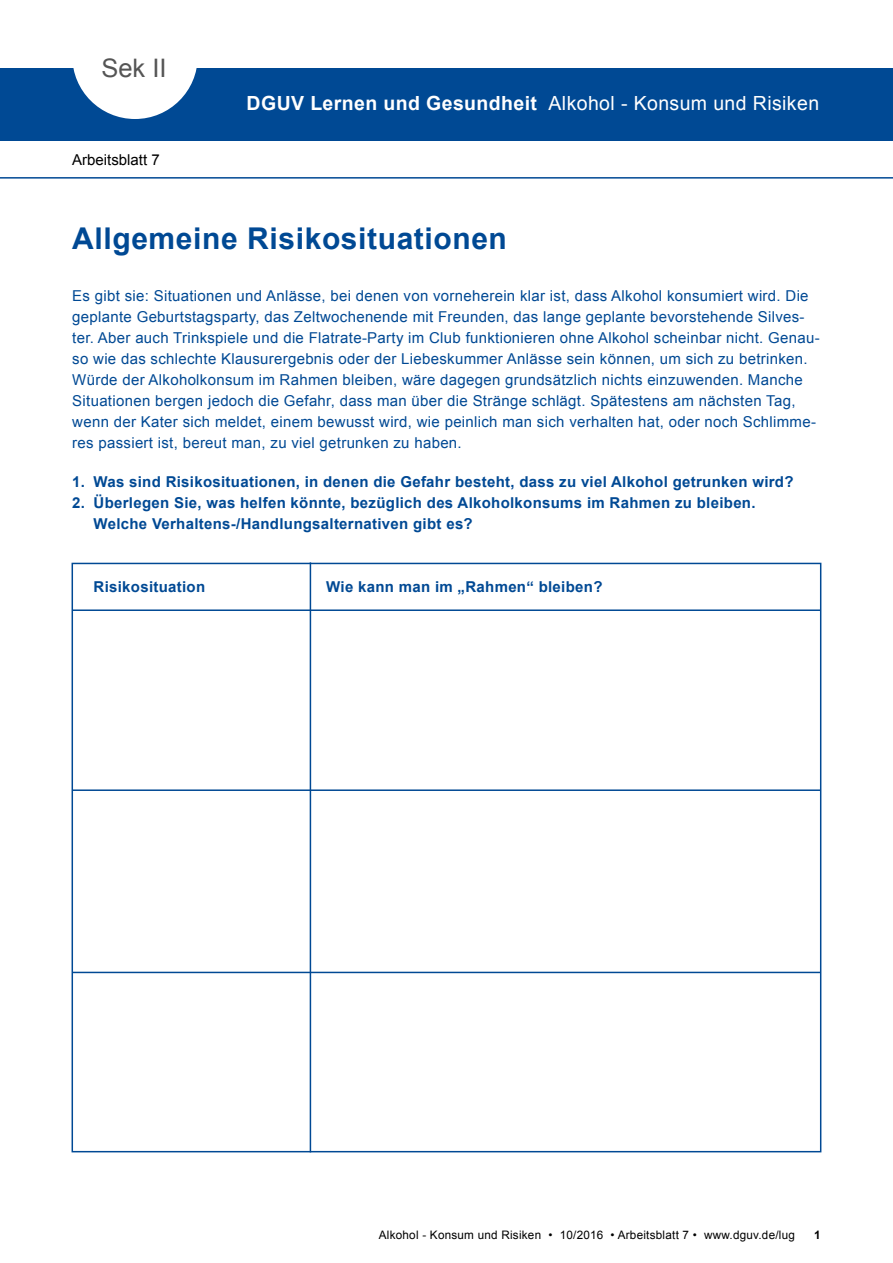
<style>
.page{position:relative;width:893px;height:1263px;background:#fff}
.page>*{position:absolute;margin:0;border:0;box-sizing:border-box;transform-origin:0 0}
.t1{font:700 30px "Arial";letter-spacing:.02em;color:#004994}
.t2{font:25.5px "Arial";color:#555}
.t3{font:19.5px "Arial";letter-spacing:.02em;color:#fff}
.t4{font:700 19.5px "Arial";letter-spacing:.02em;color:#fff}
.t5{font:15px/21px "Arial";letter-spacing:.02em;color:#004994}
.t6{font:700 15px/21px "Arial";letter-spacing:.02em;color:#004994}
.t7{font:15px "Arial";color:#000}
.t8{font:11.7px "Arial";letter-spacing:.02em;color:#000}
.t9{font:700 11.7px "Arial";color:#000}
</style>
<div class="page">
<div style="left:0;top:68px;width:893px;height:72px;background:#004994"></div>
<svg style="left:73px;top:68px;width:124px;height:51px"></svg>
<hr style="left:0;top:177px;width:893px;height:2px;background:#004994">
<hr style="left:72px;top:609px;width:749px;height:2px;background:#004994">
<hr style="left:72px;top:789px;width:749px;height:2px;background:#004994">
<hr style="left:72px;top:972px;width:749px;height:1px;background:#004994">
<hr style="left:310px;top:562px;width:1px;height:590px;background:#004994">
<h2 class="t2" style="left:101px;top:51px;width:67px">Sek II</h2>
<p class="t7" style="left:72px;top:149px;width:89px">Arbeitsblatt 7</p>
<h3 class="t4" style="left:247px;top:90px;width:292px">DGUV Lernen und Gesundheit</h3>
<h3 class="t3" style="left:549px;top:90px;width:272px">Alkohol - Konsum und Risiken</h3>
<h1 class="t1" style="left:72px;top:218px;width:436px">Allgemeine Risikosituationen</h1>
<p class="t5" style="left:72px;top:286px;width:749px">Es gibt sie: Situationen und Anlässe, bei denen von vorneherein klar ist, dass Alkohol konsumiert wird. Die geplante Geburtstagsparty, das Zeltwochenende mit Freunden, das lange geplante bevorstehende Silves&shy;ter. Aber auch Trinkspiele und die Flatrate-Party im Club funktionieren ohne Alkohol scheinbar nicht. Genau&shy;so wie das schlechte Klausurergebnis oder der Liebeskummer Anlässe sein können, um sich zu betrinken.<br>Würde der Alkoholkonsum im Rahmen bleiben, wäre dagegen grundsätzlich nichts einzuwenden. Manche Situationen bergen jedoch die Gefahr, dass man über die Stränge schlägt. Spätestens am nächsten Tag, wenn der Kater sich meldet, einem bewusst wird, wie peinlich man sich verhalten hat, oder noch Schlimme&shy;res passiert ist, bereut man, zu viel getrunken zu haben.</p>
<p class="t6" style="left:72px;top:471px;width:723px">1. Was sind Risikosituationen, in denen die Gefahr besteht, dass zu viel Alkohol getrunken wird?</p>
<p class="t6" style="left:94px;top:492px;width:664px;text-indent:-21px">2. Überlegen Sie, was helfen könnte, bezüglich des Alkoholkonsums im Rahmen zu bleiben.<br>Welche Verhaltens-/Handlungsalternativen gibt es?</p>
<p class="t6" style="left:94px;top:577px;width:113px">Risikosituation</p>
<p class="t6" style="left:326px;top:577px;width:278px">Wie kann man im „Rahmen“ bleiben?</p>
<p class="t8" style="left:379px;top:1228px;width:418px">Alkohol - Konsum und Risiken • 10/2016 • Arbeitsblatt 7 • www.dguv.de/lug</p>
<p class="t9" style="left:814px;top:1227px;width:8px">1</p>
</div>
